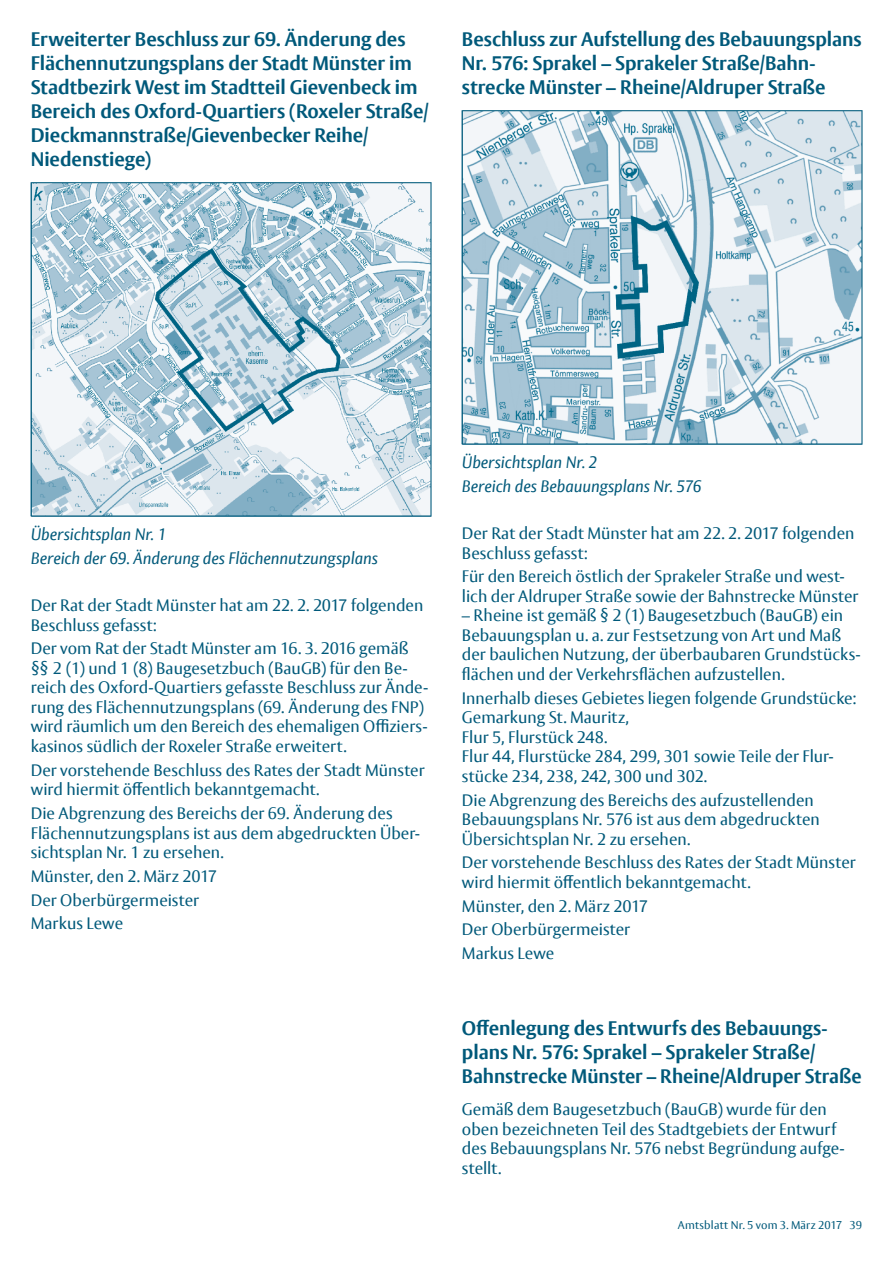
<style>
.page{position:relative;width:893px;height:1263px;background:#fff}
.page>*{position:absolute;margin:0;border:0;box-sizing:border-box;transform-origin:0 0}
.t1{font:700 19.5px/24px "Vesta Pro";letter-spacing:-.005em;color:#00597a}
.t2{font:16.5px/19.5px "Vesta Pro";color:#00597a}
.t3{font:italic 16.5px "Vesta Pro";letter-spacing:-.005em;color:#00597a}
.t4{font:11.25px "Vesta Pro";letter-spacing:.015em;color:#00597a}
</style>
<div class="page">
<img style="left:31px;top:182px;width:400px;height:334px">
<img style="left:462px;top:110px;width:400px;height:334px">
<h3 class="t1" style="left:31px;top:27px;width:400px">Erweiterter Beschluss zur 69. Änderung des Flächennutzungsplans der Stadt Münster im Stadtbezirk West im Stadtteil Gievenbeck im Bereich des Oxford-Quartiers (Roxeler Straße/ Dieckmannstraße/Gievenbecker Reihe/ Niedenstiege)</h3>
<h3 class="t1" style="left:462px;top:27px;width:401px">Beschluss zur Aufstellung des Bebauungsplans</h3>
<h3 class="t1" style="left:462px;top:75px;width:365px">strecke Münster – Rheine/Aldruper Straße</h3>
<h3 class="t1" style="left:462px;top:51px;width:355px">Nr. 576: Sprakel – Sprakeler Straße/Bahn-</h3>
<p class="t3" style="left:31px;top:524px;width:137px">Übersichtsplan Nr. 1</p>
<p class="t3" style="left:31px;top:548px;width:349px">Bereich der 69. Änderung des Flächennutzungsplans</p>
<p class="t2" style="left:31px;top:595px;width:394px">Der Rat der Stadt Münster hat am 22. 2. 2017 folgenden<br>Beschluss gefasst:</p>
<p class="t2" style="left:31px;top:639px;width:399px">Der vom Rat der Stadt Münster am 16. 3. 2016 gemäß §§ 2 (1) und 1 (8) Baugesetzbuch (BauGB) für den Be&shy;reich des Oxford-Quartiers gefasste Beschluss zur Ände&shy;rung des Flächennutzungsplans (69. Änderung des FNP) wird räumlich um den Bereich des ehemaligen Offiziers&shy;kasinos südlich der Roxeler Straße erweitert.</p>
<p class="t2" style="left:31px;top:760px;width:395px">Der vorstehende Beschluss des Rates der Stadt Münster wird hiermit öffentlich bekanntgemacht.</p>
<p class="t2" style="left:31px;top:803px;width:391px">Die Abgrenzung des Bereichs der 69. Änderung des<br>Flächennutzungsplans ist aus dem abgedruckten Über&shy;sichtsplan Nr. 1 zu ersehen.</p>
<p class="t2" style="left:31px;top:866px;width:188px">Münster, den 2. März 2017</p>
<p class="t2" style="left:31px;top:890px;width:170px">Der Oberbürgermeister</p>
<p class="t2" style="left:31px;top:913px;width:94px">Markus Lewe</p>
<p class="t3" style="left:462px;top:452px;width:137px">Übersichtsplan Nr. 2</p>
<p class="t3" style="left:462px;top:476px;width:241px">Bereich des Bebauungsplans Nr. 576</p>
<p class="t2" style="left:462px;top:523px;width:394px">Der Rat der Stadt Münster hat am 22. 2. 2017 folgenden<br>Beschluss gefasst:</p>
<p class="t2" style="left:462px;top:586px;width:398px">lich der Aldruper Straße sowie der Bahnstrecke Münster</p>
<p class="t2" style="left:462px;top:606px;width:383px">– Rheine ist gemäß § 2 (1) Baugesetzbuch (BauGB) ein<br>Bebauungsplan u. a. zur Festsetzung von Art und Maß</p>
<p class="t2" style="left:462px;top:664px;width:324px">flächen und der Verkehrsflächen aufzustellen.</p>
<p class="t2" style="left:462px;top:688px;width:396px">Innerhalb dieses Gebietes liegen folgende Grundstücke:<br>Gemarkung St. Mauritz,<br>Flur 5, Flurstück 248.</p>
<p class="t2" style="left:462px;top:766px;width:247px">stücke 234, 238, 242, 300 und 302.</p>
<p class="t2" style="left:462px;top:790px;width:359px">Die Abgrenzung des Bereichs des aufzustellenden<br>Bebauungsplans Nr. 576 ist aus dem abgedruckten<br>Übersichtsplan Nr. 2 zu ersehen.</p>
<p class="t2" style="left:462px;top:852px;width:395px">Der vorstehende Beschluss des Rates der Stadt Münster wird hiermit öffentlich bekanntgemacht.</p>
<p class="t2" style="left:462px;top:896px;width:188px">Münster, den 2. März 2017</p>
<p class="t2" style="left:462px;top:919px;width:170px">Der Oberbürgermeister</p>
<p class="t2" style="left:462px;top:943px;width:94px">Markus Lewe</p>
<p class="t2" style="left:462px;top:567px;width:384px">Für den Bereich östlich der Sprakeler Straße und west-</p>
<p class="t2" style="left:462px;top:645px;width:400px">der baulichen Nutzung, der überbaubaren Grundstücks-</p>
<p class="t2" style="left:462px;top:746px;width:373px">Flur 44, Flurstücke 284, 299, 301 sowie Teile der Flur-</p>
<h3 class="t1" style="left:462px;top:1015px;width:367px">Offenlegung des Entwurfs des Bebauungs-</h3>
<h3 class="t1" style="left:462px;top:1040px;width:401px">plans Nr. 576: Sprakel – Sprakeler Straße/<br>Bahnstrecke Münster – Rheine/Aldruper Straße</h3>
<p class="t2" style="left:462px;top:1099px;width:376px">Gemäß dem Baugesetzbuch (BauGB) wurde für den oben bezeichneten Teil des Stadtgebiets der Entwurf</p>
<p class="t2" style="left:462px;top:1158px;width:41px">stellt.</p>
<p class="t2" style="left:462px;top:1138px;width:384px">des Bebauungsplans Nr. 576 nebst Begründung aufge-</p>
<p class="t4" style="left:678px;top:1218px;width:186px">Amtsblatt Nr. 5 vom 3. März 2017 39</p>
</div>
